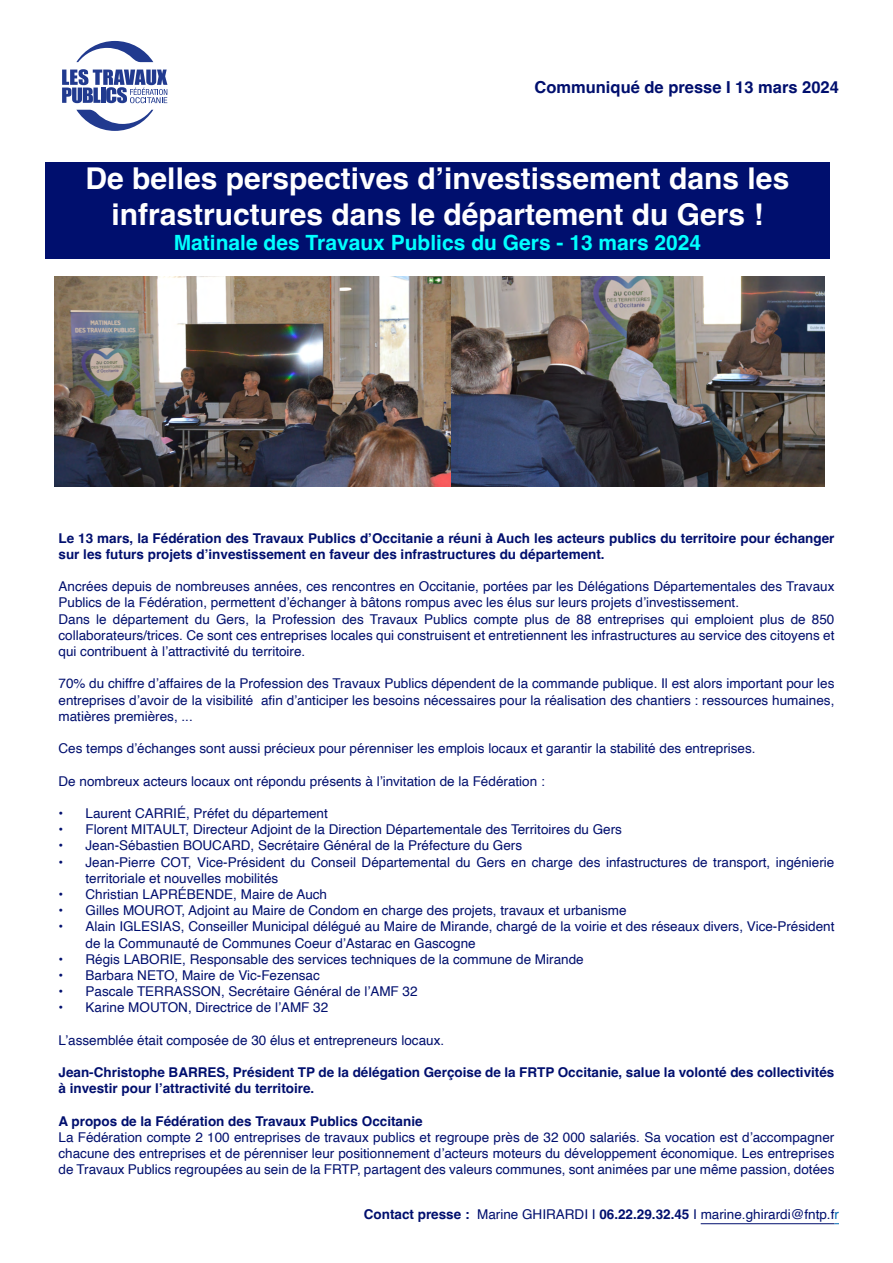
<style>
.page{position:relative;width:893px;height:1263px;background:#fff}
.page>*{position:absolute;margin:0;border:0;box-sizing:border-box;transform-origin:0 0}
.t1{font:700 30px/36px "Helvetica";color:#fff;text-align:center}
.t2{font:700 21px "Helvetica";color:#0ff}
.t3{font:700 16.5px "Helvetica";color:#000f6e}
.t4{font:13.5px/16.2px "Helvetica";color:#000f6e}
.t5{font:700 13.5px/16.2px "Helvetica";color:#000f6e}
.s1{font-weight:700}
.s2{color:#0069b4}
</style>
<div class="page">
<svg style="left:76px;top:41px;width:77px;height:21px"></svg>
<svg style="left:76px;top:110px;width:77px;height:21px"></svg>
<svg style="left:62px;top:69px;width:105px;height:34px"></svg>
<div style="left:45px;top:162px;width:785px;height:73px;background:#000f6e"></div>
<div style="left:45px;top:230px;width:785px;height:28px;background:#000f6e"></div>
<hr style="left:701px;top:1223px;width:133px;height:1px;background:#000f6e">
<img style="left:54px;top:276px;width:770px;height:211px">
<p class="t3" style="left:534px;top:77px;width:306px">Communiqué de presse I 13 mars 2024</p>
<h1 class="t1" style="left:86px;top:164px;width:705px">De belles perspectives d’investissement dans les infrastructures dans le département du Gers !</h1>
<h2 class="t2" style="left:174px;top:230px;width:529px">Matinale des Travaux Publics du Gers - 13 mars 2024</h2>
<p class="t5" style="left:58px;top:531px;width:777px">Le 13 mars, la Fédération des Travaux Publics d’Occitanie a réuni à Auch les acteurs publics du territoire pour échanger sur les futurs projets d’investissement en faveur des infrastructures du département.</p>
<p class="t4" style="left:58px;top:579px;width:777px">Ancrées depuis de nombreuses années, ces rencontres en Occitanie, portées par les Délégations Départementales des Travaux Publics de la Fédération, permettent d’échanger à bâtons rompus avec les élus sur leurs projets d’investissement.<br>Dans le département du Gers, la Profession des Travaux Publics compte plus de 88 entreprises qui emploient plus de 850 collaborateurs/trices. Ce sont ces entreprises locales qui construisent et entretiennent les infrastructures au service des citoyens et qui contribuent à l’attractivité du territoire.</p>
<p class="t4" style="left:58px;top:676px;width:777px;text-align:justify">70% du chiffre d’affaires de la Profession des Travaux Publics dépendent de la commande publique. Il est alors important pour les entreprises d’avoir de la visibilité afin d’anticiper les besoins nécessaires pour la réalisation des chantiers : ressources humaines, matières premières, ...</p>
<p class="t4" style="left:58px;top:741px;width:699px">Ces temps d’échanges sont aussi précieux pour pérenniser les emplois locaux et garantir la stabilité des entreprises.</p>
<p class="t4" style="left:58px;top:773px;width:488px">De nombreux acteurs locaux ont répondu présents à l’invitation de la Fédération :</p>
<p class="t4" style="left:58px;top:806px;width:271px">• Laurent CARRIÉ, Préfet du département</p>
<p class="t4" style="left:58px;top:822px;width:565px">• Florent MITAULT, Directeur Adjoint de la Direction Départementale des Territoires du Gers</p>
<p class="t4" style="left:58px;top:838px;width:465px">• Jean-Sébastien BOUCARD, Secrétaire Général de la Préfecture du Gers</p>
<p class="t4" style="left:86px;top:854px;width:750px;text-indent:-27px">• Jean-Pierre COT, Vice-Président du Conseil Départemental du Gers en charge des infastructures de transport, ingénierie territoriale et nouvelles mobilités</p>
<p class="t4" style="left:58px;top:887px;width:270px">• Christian LAPRÉBENDE, Maire de Auch</p>
<p class="t4" style="left:58px;top:903px;width:569px">• Gilles MOUROT, Adjoint au Maire de Condom en charge des projets, travaux et urbanisme</p>
<p class="t4" style="left:86px;top:919px;width:750px;text-indent:-27px">• Alain IGLESIAS, Conseiller Municipal délégué au Maire de Mirande, chargé de la voirie et des réseaux divers, Vice-Président de la Communauté de Communes Coeur d’Astarac en Gascogne</p>
<p class="t4" style="left:58px;top:951px;width:527px">• Régis LABORIE, Responsable des services techniques de la commune de Mirande</p>
<p class="t4" style="left:58px;top:968px;width:263px">• Barbara NETO, Maire de Vic-Fezensac</p>
<p class="t4" style="left:58px;top:984px;width:361px">• Pascale TERRASSON, Secrétaire Général de l’AMF 32</p>
<p class="t4" style="left:58px;top:1000px;width:271px">• Karine MOUTON, Directrice de l’AMF 32</p>
<p class="t4" style="left:58px;top:1032px;width:387px">L’assemblée était composée de 30 élus et entrepreneurs locaux.</p>
<p class="t5" style="left:58px;top:1066px;width:777px">Jean-Christophe BARRES, Président TP de la délégation Gerçoise de la FRTP Occitanie, salue la volonté des collectivités à investir pour l’attractivité du territoire.</p>
<p class="t5" style="left:58px;top:1114px;width:366px">A propos de la Fédération des Travaux Publics Occitanie</p>
<p class="t4" style="left:58px;top:1130px;width:777px;text-align:justify">La Fédération compte 2 100 entreprises de travaux publics et regroupe près de 32 000 salariés. Sa vocation est d’accompagner chacune des entreprises et de pérenniser leur positionnement d’acteurs moteurs du développement économique. Les entreprises de Travaux Publics regroupées au sein de la FRTP, partagent des valeurs communes, sont animées par une même passion, dotées</p>
<p class="t4" style="left:364px;top:1207px;width:477px"><span class="s1">Contact presse :</span> Marine GHIRARDI I <span class="s1">06.22.29.32.45</span> I marine.ghirardi@fntp.f<span class="s2">r</span></p>
</div>
